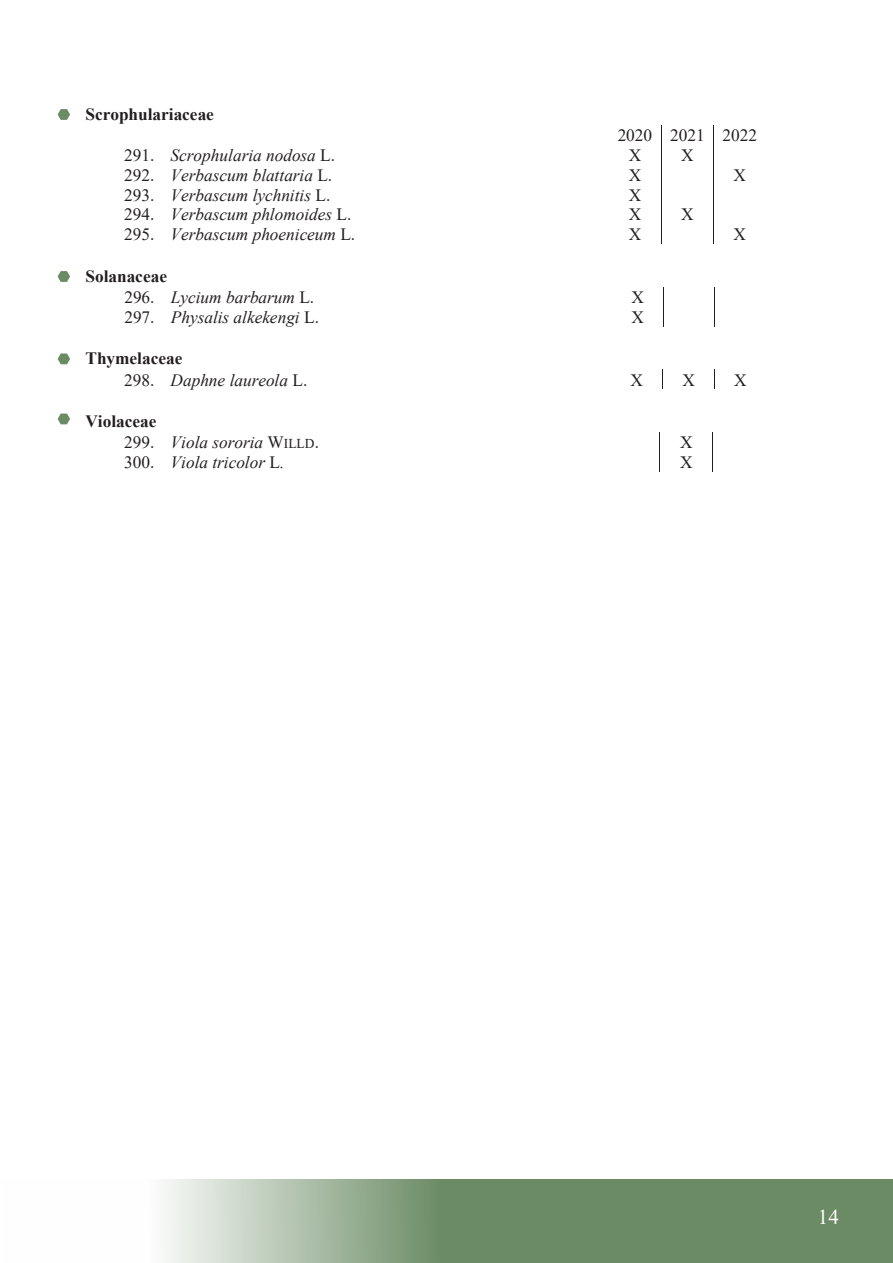
<style>
.page{position:relative;width:893px;height:1263px;background:#fff}
.page>*{position:absolute;margin:0;border:0;box-sizing:border-box;transform-origin:0 0}
.t1{font:21px "Times New Roman";color:#fff}
.t2{font:italic 17.25px/21.5px "Times New Roman";color:#231f20}
.t3{font:17.25px/19.8px "Times New Roman";color:#231f20;text-align:center}
.t4{font:700 17.25px "Times New Roman";color:#231f20}
.s1{font-style:normal}
.s2{font-weight:700;font-style:normal}
.s3{font-style:normal;font-size:13.5px}
</style>
<div class="page">
<svg style="left:164px;top:1179px;width:729px;height:84px;background:#849f7f"></svg>
<hr style="left:661px;top:125px;width:1px;height:40px;background:#231f20">
<hr style="left:713px;top:125px;width:1px;height:40px;background:#231f20">
<svg style="left:661px;top:165px;width:1px;height:79px"></svg>
<svg style="left:713px;top:165px;width:1px;height:79px"></svg>
<svg style="left:663px;top:287px;width:1px;height:40px"></svg>
<svg style="left:662px;top:369px;width:1px;height:20px"></svg>
<svg style="left:714px;top:369px;width:1px;height:20px"></svg>
<svg style="left:659px;top:432px;width:1px;height:40px"></svg>
<svg style="left:58px;top:109px;width:12px;height:11px"></svg>
<svg style="left:58px;top:271px;width:12px;height:11px"></svg>
<svg style="left:58px;top:414px;width:12px;height:10px"></svg>
<svg style="left:58px;top:353px;width:12px;height:11px"></svg>
<p class="t4" style="left:85px;top:102px;width:130px">Scrophulariaceae</p>
<p class="t2" style="left:124px;top:144px;width:213px"><span class="s1">291.</span> Scrophularia nodosa <span class="s1">L.</span></p>
<p class="t3" style="left:618px;top:125px;width:36px">2020<br>X</p>
<p class="t3" style="left:670px;top:125px;width:36px">2021<br>X</p>
<p class="t3" style="left:722px;top:125px;width:36px">2022</p>
<p class="t2" style="left:124px;top:164px;width:210px"><span class="s1">292.</span> Verbascum blattaria <span class="s1">L.</span></p>
<p class="t3" style="left:629px;top:165px;width:14px">X</p>
<p class="t3" style="left:733px;top:165px;width:14px">X</p>
<p class="t2" style="left:124px;top:184px;width:208px"><span class="s1">293.</span> Verbascum lychnitis <span class="s1">L.</span></p>
<p class="t3" style="left:629px;top:184px;width:14px">X</p>
<p class="t2" style="left:124px;top:204px;width:229px"><span class="s1">294.</span> Verbascum phlomoides <span class="s1">L.</span></p>
<p class="t3" style="left:629px;top:204px;width:14px">X</p>
<p class="t3" style="left:681px;top:204px;width:14px">X</p>
<p class="t2" style="left:124px;top:224px;width:232px"><span class="s1">295.</span> Verbascum phoeniceum <span class="s1">L.</span></p>
<p class="t3" style="left:629px;top:224px;width:14px">X</p>
<p class="t3" style="left:733px;top:224px;width:14px">X</p>
<p class="t2" style="left:124px;top:265px;width:191px;text-indent:-39px"><span class="s2">Solanaceae<br></span><span class="s1">296.</span> Lycium barbarum <span class="s1">L.</span></p>
<p class="t3" style="left:631px;top:287px;width:14px">X</p>
<p class="t2" style="left:124px;top:306px;width:196px"><span class="s1">297.</span> Physalis alkekengi <span class="s1">L.</span></p>
<p class="t3" style="left:631px;top:307px;width:14px">X</p>
<p class="t2" style="left:124px;top:347px;width:185px;text-indent:-39px"><span class="s2">Thymelaceae<br></span><span class="s1">298.</span> Daphne laureola <span class="s1">L.</span></p>
<p class="t3" style="left:630px;top:369px;width:14px">X</p>
<p class="t3" style="left:682px;top:369px;width:14px">X</p>
<p class="t3" style="left:734px;top:369px;width:14px">X</p>
<p class="t2" style="left:124px;top:410px;width:196px;text-indent:-39px"><span class="s2">Violaceae<br></span><span class="s1">299.</span> Viola sororia <span class="s1">W</span><span class="s3">ILLD</span><span class="s1">.</span></p>
<p class="t3" style="left:680px;top:432px;width:14px">X</p>
<p class="t2" style="left:124px;top:451px;width:162px"><span class="s1">300.</span> Viola tricolor <span class="s1">L</span>.</p>
<p class="t3" style="left:680px;top:452px;width:14px">X</p>
<p class="t1" style="left:818px;top:1202px;width:22px">14</p>
</div>
